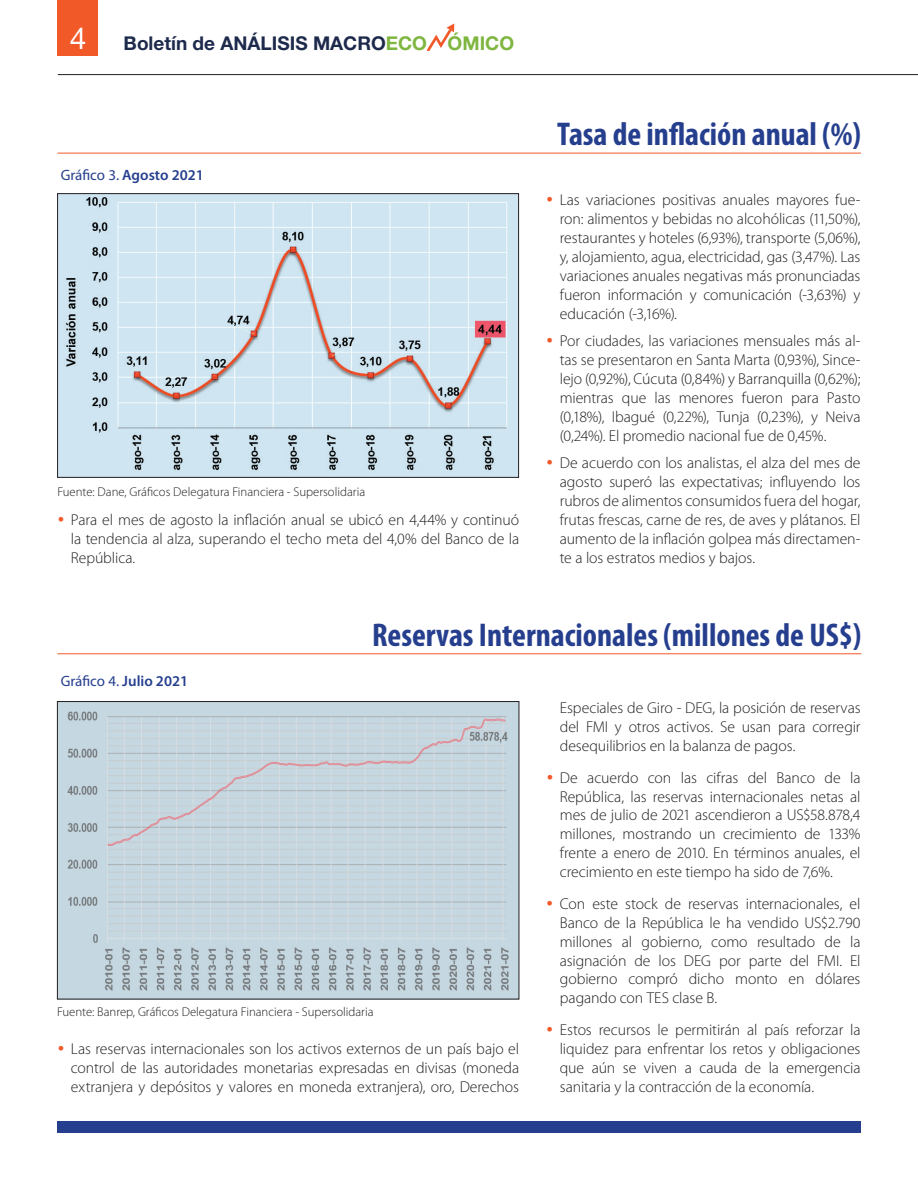
<style>
.page{position:relative;width:918px;height:1188px;background:#fff}
.page>*{position:absolute;margin:0;border:0;box-sizing:border-box;transform-origin:0 0}
.t1{font:700 condensed 33px "Myriad Pro";color:#253f8e}
.t2{font:700 19.05px "Helvetica Neue LT Pro";color:#1d2a4c}
.t3{font:300 15.75px/18.9px "Myriad Pro";letter-spacing:-.005em;color:#231f20;text-align:justify}
.t4{font:600 15px "Myriad Pro";color:#253f8e}
.t5{font:15px "Myriad Pro";color:#253f8e}
.t6{font:300 12.75px "Myriad Pro";color:#231f20}
.s1{font-weight:400;font-size:30px;color:#fff}
.s2{color:#7eb640}
.s3{font-weight:400}
.s4{font-weight:600}
</style>
<div class="page">
<div style="left:57px;top:0;width:41px;height:56px;background:#f15929"></div>
<svg style="left:427px;top:23px;width:27px;height:27px"></svg>
<hr style="left:58px;top:74px;width:860px;height:1px;background:#231f20">
<hr style="left:57px;top:153px;width:804px;height:1px;background:#f15929">
<hr style="left:57px;top:653px;width:804px;height:1px;background:#f15929">
<img style="left:59px;top:196px;width:458px;height:279px">
<div style="left:57px;top:194px;width:462px;height:283px;border:1px solid #231f20"></div>
<img style="left:59px;top:703px;width:458px;height:294px">
<div style="left:57px;top:701px;width:462px;height:298px;border:1px solid #231f20"></div>
<div style="left:58px;top:1122px;width:803px;height:11px;background:#253f8e"></div>
<p class="t2" style="left:70px;top:31px;width:446px"><span class="s1">4</span> Boletín de ANÁLISIS MACRO<span class="s2">ECO ÓMICO</span></p>
<p class="t4" style="left:61px;top:166px;width:145px"><span class="s3">Gráfico 3.</span> Agosto 2021</p>
<p class="t6" style="left:57px;top:485px;width:309px">Fuente: Dane, Gráficos Delegatura Financiera - Supersolidaria</p>
<p class="t3" style="left:71px;top:511px;width:450px">Para el mes de agosto la inflación anual se ubicó en 4,44% y continuó la tendencia al alza, superando el techo meta del 4,0% del Banco de la República.</p>
<h1 class="t1" style="left:557px;top:116px;width:305px">Tasa de inflación anual (%)</h1>
<p class="t3" style="left:560px;top:191px;width:302px">Las variaciones positivas anuales mayores fue&shy;ron: alimentos y bebidas no alcohólicas (11,50%), restaurantes y hoteles (6,93%), transporte (5,06%), y, alojamiento, agua, electricidad, gas (3,47%). Las variaciones anuales negativas más pronunciadas fueron información y comunicación (-3,63%) y educación (-3,16%).</p>
<p class="t3" style="left:560px;top:332px;width:302px">Por ciudades, las variaciones mensuales más al&shy;tas se presentaron en Santa Marta (0,93%), Since&shy;lejo (0,92%), Cúcuta (0,84%) y Barranquilla (0,62%); mientras que las menores fueron para Pasto (0,18%), Ibagué (0,22%), Tunja (0,23%), y Neiva (0,24%). El promedio nacional fue de 0,45%.</p>
<p class="t3" style="left:560px;top:454px;width:302px">De acuerdo con los analistas, el alza del mes de agosto superó las expectativas; influyendo los rubros de alimentos consumidos fuera del hogar, frutas frescas, carne de res, de aves y plátanos. El aumento de la inflación golpea más directamen&shy;te a los estratos medios y bajos.</p>
<p class="t5" style="left:61px;top:673px;width:129px">Gráfico 4. <span class="s4">Julio 2021</span></p>
<h1 class="t1" style="left:372px;top:616px;width:491px">Reservas Internacionales (millones de US$)</h1>
<p class="t6" style="left:57px;top:1005px;width:318px">Fuente: Banrep, Gráficos Delegatura Financiera - Supersolidaria</p>
<p class="t3" style="left:71px;top:1039px;width:450px">Las reservas internacionales son los activos externos de un país bajo el control de las autoridades monetarias expresadas en divisas (moneda extranjera y depósitos y valores en moneda extranjera), oro, Derechos</p>
<p class="t3" style="left:560px;top:699px;width:302px">Especiales de Giro - DEG, la posición de reservas del FMI y otros activos. Se usan para corregir desequilibrios en la balanza de pagos.</p>
<p class="t3" style="left:560px;top:768px;width:302px">De acuerdo con las cifras del Banco de la República, las reservas internacionales netas al mes de julio de 2021 ascendieron a US$58.878,4 millones, mostrando un crecimiento de 133% frente a enero de 2010. En términos anuales, el crecimiento en este tiempo ha sido de 7,6%.</p>
<p class="t3" style="left:560px;top:894px;width:302px">Con este stock de reservas internacionales, el Banco de la República le ha vendido US$2.790 millones al gobierno, como resultado de la asignación de los DEG por parte del FMI. El gobierno compró dicho monto en dólares pagando con TES clase B.</p>
<p class="t3" style="left:560px;top:1021px;width:302px">Estos recursos le permitirán al país reforzar la liquidez para enfrentar los retos y obligaciones que aún se viven a cauda de la emergencia sanitaria y la contracción de la economía.</p>
</div>
